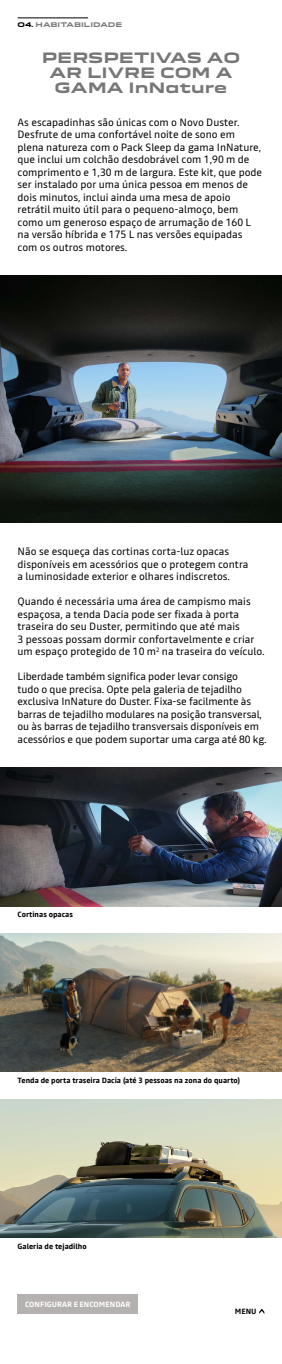
<style>
.page{position:relative;width:282px;height:1364px;background:#fff}
.page>*{position:absolute;margin:0;border:0;box-sizing:border-box;transform-origin:0 0}
.t1{font:700 14px/15.2px "Dacia Block Extended";color:#777;text-align:center}
.t2{font:10.5px/12.5px "Read";color:#000}
.t3{font:700 7.5px "Read";color:#000}
.t4{font:700 7.5px "Read";color:#fff}
.t5{font:700 6.25px "Dacia Block Extended";color:#777}
.s1{color:#000}
</style>
<div class="page">
<img style="left:0;top:1099px;width:281px;height:138px">
<img style="left:0;top:276px;width:281px;height:247px">
<img style="left:0;top:768px;width:281px;height:138px">
<img style="left:0;top:933px;width:281px;height:139px">
<hr style="left:18px;top:18px;width:70px;height:1px;background:#000">
<div style="left:18px;top:1294px;width:120px;height:19px;background:#b5b1b0"></div>
<svg style="left:259px;top:1308px;width:5px;height:5px"></svg>
<p class="t5" style="left:18px;top:22px;width:106px"><span class="s1">O4.</span> HABITABILIDADE</p>
<h1 class="t1" style="left:42px;top:50px;width:200px">PERSPETIVAS AO<br>AR LIVRE COM A<br>GAMA InNature</h1>
<p class="t2" style="left:18px;top:116px;width:246px">As escapadinhas são únicas com o Novo Duster.<br>Desfrute de uma confortável noite de sono em plena natureza com o Pack Sleep da gama InNature, que inclui um colchão desdobrável com 1,90 m de comprimento e 1,30 m de largura. Este kit, que pode ser instalado por uma única pessoa em menos de dois minutos, inclui ainda uma mesa de apoio retrátil muito útil para o pequeno-almoço, bem como um generoso espaço de arrumação de 160 L na versão híbrida e 175 L nas versões equipadas com os outros motores.</p>
<p class="t2" style="left:18px;top:545px;width:232px">Não se esqueça das cortinas corta-luz opacas disponíveis em acessórios que o protegem contra a luminosidade exterior e olhares indiscretos.</p>
<p class="t2" style="left:18px;top:595px;width:248px">Quando é necessária uma área de campismo mais espaçosa, a tenda Dacia pode ser fixada à porta traseira do seu Duster, permitindo que até mais<br>3 pessoas possam dormir confortavelmente e criar um espaço protegido de 10 m<sup>2</sup> na traseira do veículo.</p>
<p class="t2" style="left:17px;top:670px;width:250px">Liberdade também significa poder levar consigo<br>tudo o que precisa. Opte pela galeria de tejadilho exclusiva InNature do Duster. Fixa-se facilmente às barras de tejadilho modulares na posição transversal, ou às barras de tejadilho transversais disponíveis em acessórios e que podem suportar uma carga até 80 kg.</p>
<p class="t3" style="left:18px;top:909px;width:57px">Cortinas opacas</p>
<p class="t3" style="left:18px;top:1075px;width:223px">Tenda de porta traseira Dacia (até 3 pessoas na zona do quarto)</p>
<p class="t3" style="left:18px;top:1240px;width:71px">Galeria de tejadilho</p>
<p class="t4" style="left:25px;top:1299px;width:107px">CONFIGURAR E ENCOMENDAR</p>
<p class="t3" style="left:234px;top:1306px;width:23px">MENU</p>
</div>
